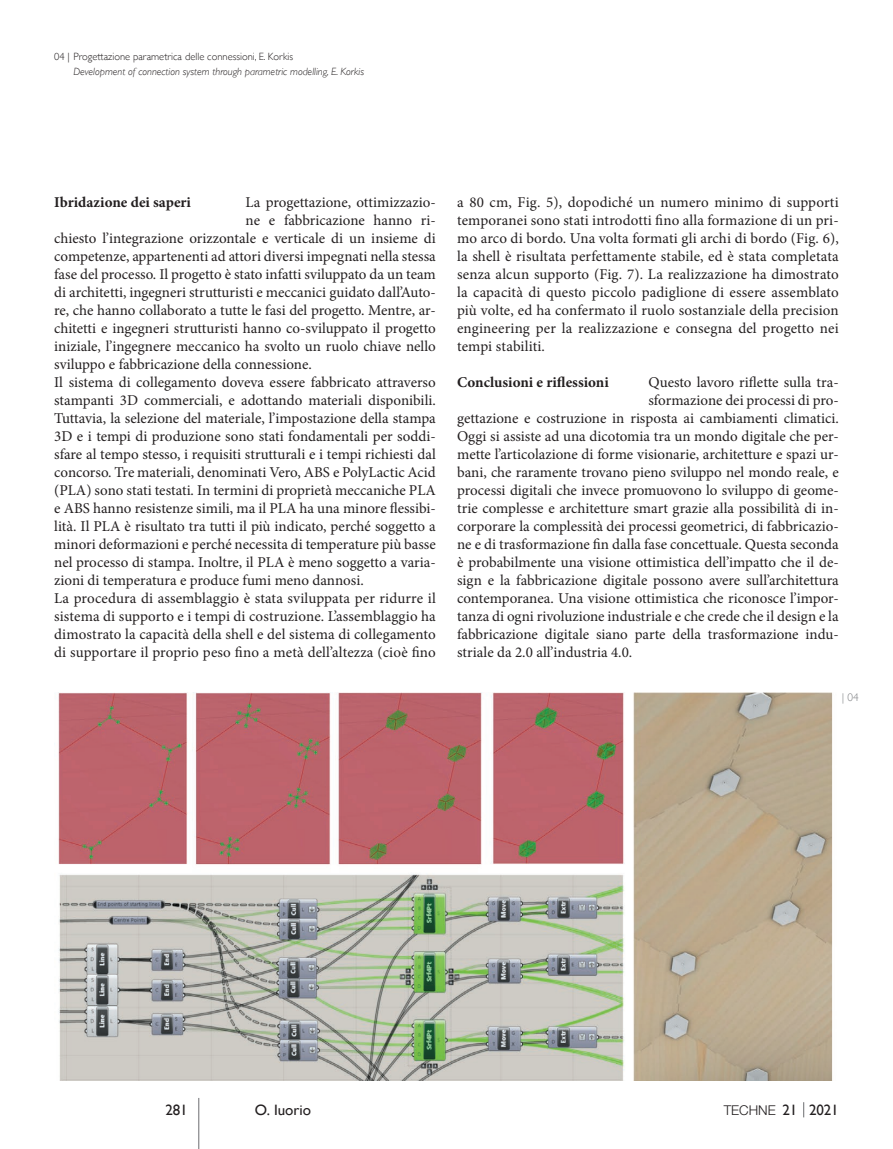
<style>
.page{position:relative;width:893px;height:1149px;background:#fff}
.page>*{position:absolute;margin:0;border:0;box-sizing:border-box;transform-origin:0 0}
.t1{font:15px/18px "Minion Pro";color:#231f20;text-align:justify}
.t2{font:700 15px "Minion Pro";color:#231f20}
.t3{font:15px "Gill Sans";letter-spacing:-.005em;color:#231f20}
.t4{font:300 13.5px "Helvetica Neue LT Std";color:#231f20}
.t5{font:300 11.25px "Gill Sans";color:#808285}
.t6{font:italic 300 10.5px "Gill Sans";color:#231f20}
.t7{font:300 10.5px "Gill Sans";color:#231f20}
.s1{font-family:"Gill Sans";font-weight:400;font-size:15px}
</style>
<div class="page">
<svg style="left:803px;top:1102px;width:1px;height:14px"></svg>
<hr style="left:198px;top:1097px;width:1px;height:51px;background:#6c6d70">
<img style="left:58px;top:692px;width:775px;height:388px">
<p class="t7" style="left:54px;top:49px;width:241px">04 | Progettazione parametrica delle connessioni, E. Korkis</p>
<p class="t6" style="left:73px;top:66px;width:292px">Development of connection system through parametric modelling, E. Korkis</p>
<p class="t2" style="left:54px;top:191px;width:138px">Ibridazione dei saperi</p>
<p class="t1" style="left:246px;top:193px;width:192px">La progettazione, ottimizzazio-</p>
<p class="t1" style="left:246px;top:211px;width:192px">ne e fabbricazione hanno ri-</p>
<p class="t1" style="left:54px;top:229px;width:383px">chiesto l’integrazione orizzontale e verticale di un insieme di</p>
<p class="t1" style="left:54px;top:247px;width:383px">competenze, appartenenti ad attori diversi impegnati nella stessa</p>
<p class="t1" style="left:54px;top:265px;width:383px">fase del processo. Il progetto è stato infatti sviluppato da un team</p>
<p class="t1" style="left:54px;top:283px;width:383px">di architetti, ingegneri strutturisti e meccanici guidato dall’Auto-</p>
<p class="t1" style="left:54px;top:301px;width:383px">re, che hanno collaborato a tutte le fasi del progetto. Mentre, ar-</p>
<p class="t1" style="left:54px;top:319px;width:383px">chitetti e ingegneri strutturisti hanno co-sviluppato il progetto</p>
<p class="t1" style="left:54px;top:337px;width:383px">iniziale, l’ingegnere meccanico ha svolto un ruolo chiave nello</p>
<p class="t1" style="left:54px;top:355px;width:259px">sviluppo e fabbricazione della connessione.</p>
<p class="t1" style="left:54px;top:373px;width:383px">Il sistema di collegamento doveva essere fabbricato attraverso</p>
<p class="t1" style="left:54px;top:391px;width:383px">stampanti 3D commerciali, e adottando materiali disponibili.</p>
<p class="t1" style="left:54px;top:409px;width:383px">Tuttavia, la selezione del materiale, l’impostazione della stampa</p>
<p class="t1" style="left:54px;top:427px;width:383px">3D e i tempi di produzione sono stati fondamentali per soddi-</p>
<p class="t1" style="left:54px;top:445px;width:383px">sfare al tempo stesso, i requisiti strutturali e i tempi richiesti dal</p>
<p class="t1" style="left:54px;top:463px;width:383px">concorso. Tre materiali, denominati Vero, ABS e PolyLactic Acid</p>
<p class="t1" style="left:54px;top:481px;width:383px">(PLA) sono stati testati. In termini di proprietà meccaniche PLA</p>
<p class="t1" style="left:54px;top:499px;width:383px">e ABS hanno resistenze simili, ma il PLA ha una minore flessibi-</p>
<p class="t1" style="left:54px;top:517px;width:383px">lità. Il PLA è risultato tra tutti il più indicato, perché soggetto a</p>
<p class="t1" style="left:54px;top:535px;width:383px">minori deformazioni e perché necessita di temperature più basse</p>
<p class="t1" style="left:54px;top:553px;width:383px">nel processo di stampa. Inoltre, il PLA è meno soggetto a varia-</p>
<p class="t1" style="left:54px;top:571px;width:311px">zioni di temperatura e produce fumi meno dannosi.</p>
<p class="t1" style="left:54px;top:589px;width:383px">La procedura di assemblaggio è stata sviluppata per ridurre il</p>
<p class="t1" style="left:54px;top:607px;width:383px">sistema di supporto e i tempi di costruzione. L’assemblaggio ha</p>
<p class="t1" style="left:54px;top:625px;width:383px">dimostrato la capacità della shell e del sistema di collegamento</p>
<p class="t1" style="left:54px;top:643px;width:383px">di supportare il proprio peso fino a metà dell’altezza (cioè fino</p>
<p class="t1" style="left:457px;top:193px;width:383px">a 80 cm, Fig. 5), dopodiché un numero minimo di supporti temporanei sono stati introdotti fino alla formazione di un pri&shy;mo arco di bordo. Una volta formati gli archi di bordo (Fig. 6), la shell è risultata perfettamente stabile, ed è stata completata senza alcun supporto (Fig. 7). La realizzazione ha dimostrato la capacità di questo piccolo padiglione di essere assemblato più volte, ed ha confermato il ruolo sostanziale della precision engineering per la realizzazione e consegna del progetto nei tempi stabiliti.</p>
<p class="t1" style="left:648px;top:373px;width:192px">Questo lavoro riflette sulla tra-</p>
<p class="t1" style="left:648px;top:391px;width:192px">sformazione dei processi di pro-</p>
<p class="t1" style="left:457px;top:409px;width:383px">gettazione e costruzione in risposta ai cambiamenti climatici.</p>
<p class="t1" style="left:457px;top:427px;width:383px">Oggi si assiste ad una dicotomia tra un mondo digitale che per-</p>
<p class="t1" style="left:457px;top:445px;width:383px">mette l’articolazione di forme visionarie, architetture e spazi ur-</p>
<p class="t1" style="left:457px;top:463px;width:383px">bani, che raramente trovano pieno sviluppo nel mondo reale, e</p>
<p class="t1" style="left:457px;top:481px;width:383px">processi digitali che invece promuovono lo sviluppo di geome-</p>
<p class="t1" style="left:457px;top:499px;width:383px">trie complesse e architetture smart grazie alla possibilità di in-</p>
<p class="t1" style="left:457px;top:517px;width:383px">corporare la complessità dei processi geometrici, di fabbricazio-</p>
<p class="t1" style="left:457px;top:535px;width:383px">ne e di trasformazione fin dalla fase concettuale. Questa seconda</p>
<p class="t1" style="left:457px;top:553px;width:383px">è probabilmente una visione ottimistica dell’impatto che il de-</p>
<p class="t1" style="left:457px;top:571px;width:383px">sign e la fabbricazione digitale possono avere sull’architettura</p>
<p class="t1" style="left:457px;top:589px;width:383px">contemporanea. Una visione ottimistica che riconosce l’impor-</p>
<p class="t1" style="left:457px;top:607px;width:383px">tanza di ogni rivoluzione industriale e che crede che il design e la</p>
<p class="t1" style="left:457px;top:625px;width:383px">fabbricazione digitale siano parte della trasformazione indu-</p>
<p class="t1" style="left:457px;top:643px;width:177px">striale da 2.0 all’industria 4.0.</p>
<p class="t2" style="left:457px;top:371px;width:153px">Conclusioni e riflessioni</p>
<p class="t5" style="left:842px;top:687px;width:18px">| 04</p>
<p class="t3" style="left:166px;top:1100px;width:24px">281</p>
<p class="t3" style="left:255px;top:1100px;width:58px">O. Iuorio</p>
<p class="t4" style="left:724px;top:1101px;width:117px">TECHNE <span class="s1">21 2021</span></p>
</div>
